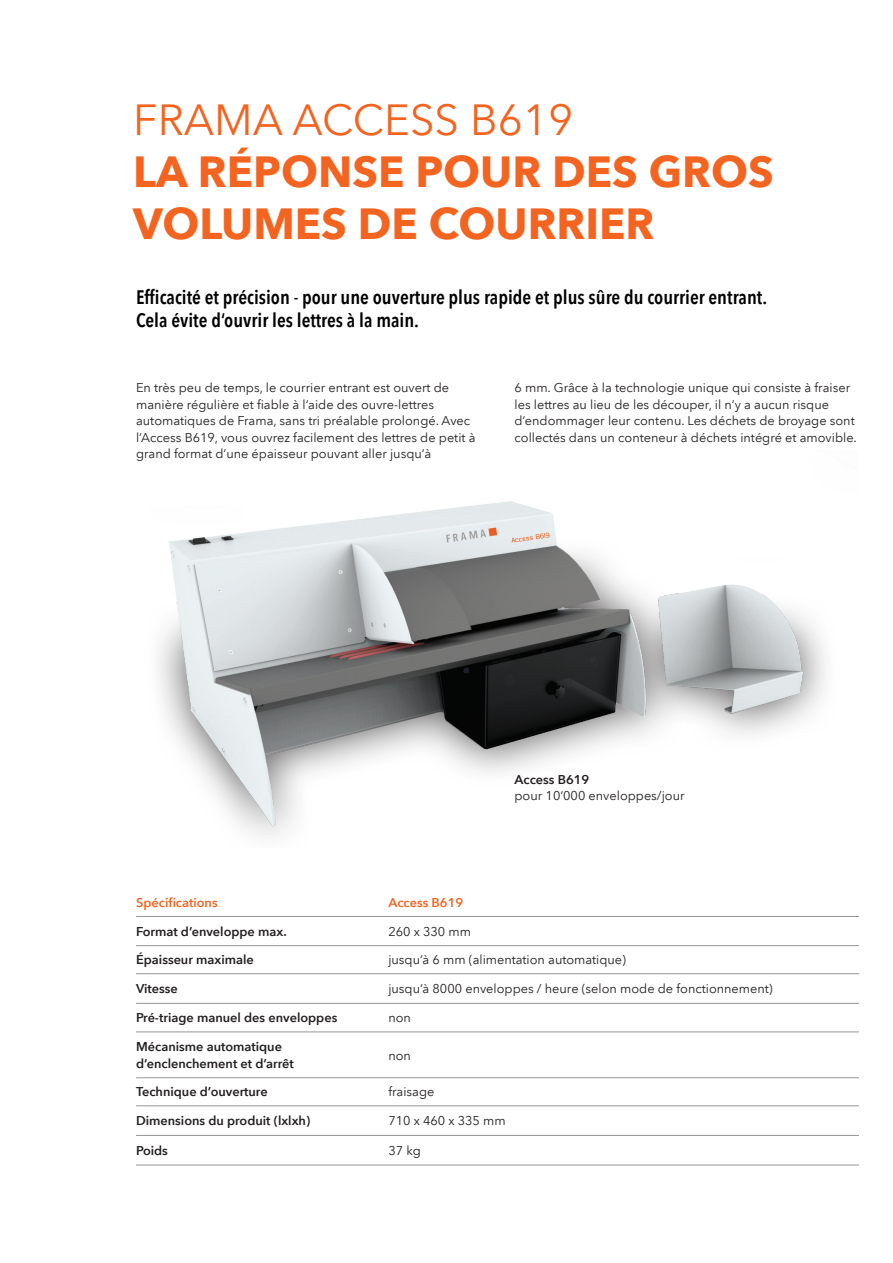
<style>
.page{position:relative;width:893px;height:1263px;background:#fff}
.page>*{position:absolute;margin:0;border:0;box-sizing:border-box;transform-origin:0 0}
.Überschrift{font:700 43.5px/52.2px "Avenir Next LT Pro";color:#f36421}
.Überschrift-2{font:43.5px "Avenir Next LT Pro";color:#f36421}
.Seitentitel{font:600 condensed 19.5px/23.4px "Avenir Next LT Pro";color:#000001}
.Fliesstext{font:12.75px/16.5px "Avenir Next LT Pro";color:#231f20}
.Fliesstext-2{font:600 12.75px/16.5px "Avenir Next LT Pro";color:#231f20}
.Fliesstext-3{font:600 12.75px "Avenir Next LT Pro";color:#f36421}
.Bildunterschrift_Dis{font:600 12.75px "Avenir Next LT Pro";color:#231f20}
</style>
<div class="page">
<img style="left:158px;top:501px;width:668px;height:336px">
<hr style="left:136px;top:916px;width:723px;height:1px;background:#939598">
<hr style="left:136px;top:1032px;width:723px;height:1px;background:#939598">
<hr style="left:136px;top:973px;width:723px;height:1px;background:#939598">
<hr style="left:136px;top:1105px;width:723px;height:1px;background:#939598">
<hr style="left:136px;top:1135px;width:723px;height:1px;background:#939598">
<hr style="left:136px;top:945px;width:723px;height:1px;background:#939598">
<hr style="left:136px;top:1077px;width:723px;height:1px;background:#939598">
<hr style="left:136px;top:1003px;width:723px;height:1px;background:#939598">
<hr style="left:136px;top:1165px;width:723px;height:1px;background:#939598">
<p class="Überschrift-2" style="left:133px;top:94px;width:442px">FRAMA ACCESS B619</p>
<p class="Überschrift" style="left:133px;top:146px;width:642px">LA RÉPONSE POUR DES GROS<br>VOLUMES DE COURRIER</p>
<p class="Seitentitel" style="left:136px;top:285px;width:633px">Efficacité et précision - pour une ouverture plus rapide et plus sûre du courrier entrant.<br>Cela évite d‘ouvrir les lettres à la main.</p>
<p class="Fliesstext" style="left:136px;top:380px;width:341px">En très peu de temps, le courrier entrant est ouvert de manière régulière et fiable à l‘aide des ouvre-lettres automatiques de Frama, sans tri préalable prolongé. Avec l‘Access B619, vous ouvrez facilement des lettres de petit à grand format d‘une épaisseur pouvant aller jusqu‘à</p>
<p class="Fliesstext" style="left:514px;top:380px;width:344px">6 mm. Grâce à la technologie unique qui consiste à fraiser les lettres au lieu de les découper, il n‘y a aucun risque d‘endommager leur contenu. Les déchets de broyage sont collectés dans un conteneur à déchets intégré et amovible.</p>
<p class="Fliesstext-3" style="left:136px;top:895px;width:83px">Spécifications</p>
<p class="Fliesstext-3" style="left:388px;top:895px;width:76px">Access B619</p>
<p class="Fliesstext-2" style="left:136px;top:923px;width:152px">Format d’enveloppe max.</p>
<p class="Fliesstext" style="left:388px;top:923px;width:84px">260 x 330 mm</p>
<p class="Bildunterschrift_Dis" style="left:514px;top:772px;width:76px">Access B619</p>
<p class="Fliesstext" style="left:514px;top:788px;width:172px">pour 10‘000 enveloppes/jour</p>
<p class="Fliesstext-2" style="left:136px;top:951px;width:119px">Épaisseur maximale</p>
<p class="Fliesstext" style="left:388px;top:952px;width:239px">jusqu‘à 6 mm (alimentation automatique)</p>
<p class="Fliesstext-2" style="left:136px;top:980px;width:43px">Vitesse</p>
<p class="Fliesstext" style="left:388px;top:980px;width:386px">jusqu‘à 8000 enveloppes / heure (selon mode de fonctionnement)</p>
<p class="Fliesstext-2" style="left:136px;top:1009px;width:203px">Pré-triage manuel des enveloppes</p>
<p class="Fliesstext" style="left:388px;top:1010px;width:24px">non</p>
<p class="Fliesstext-2" style="left:136px;top:1038px;width:159px">Mécanisme automatique d’enclenchement et d’arrêt</p>
<p class="Fliesstext" style="left:388px;top:1047px;width:24px">non</p>
<p class="Fliesstext-2" style="left:136px;top:1084px;width:133px">Technique d’ouverture</p>
<p class="Fliesstext" style="left:388px;top:1084px;width:48px">fraisage</p>
<p class="Fliesstext-2" style="left:136px;top:1112px;width:176px">Dimensions du produit (lxlxh)</p>
<p class="Fliesstext-2" style="left:136px;top:1142px;width:33px">Poids</p>
<p class="Fliesstext" style="left:388px;top:1112px;width:119px">710 x 460 x 335 mm</p>
<p class="Fliesstext" style="left:388px;top:1142px;width:34px">37 kg</p>
</div>
